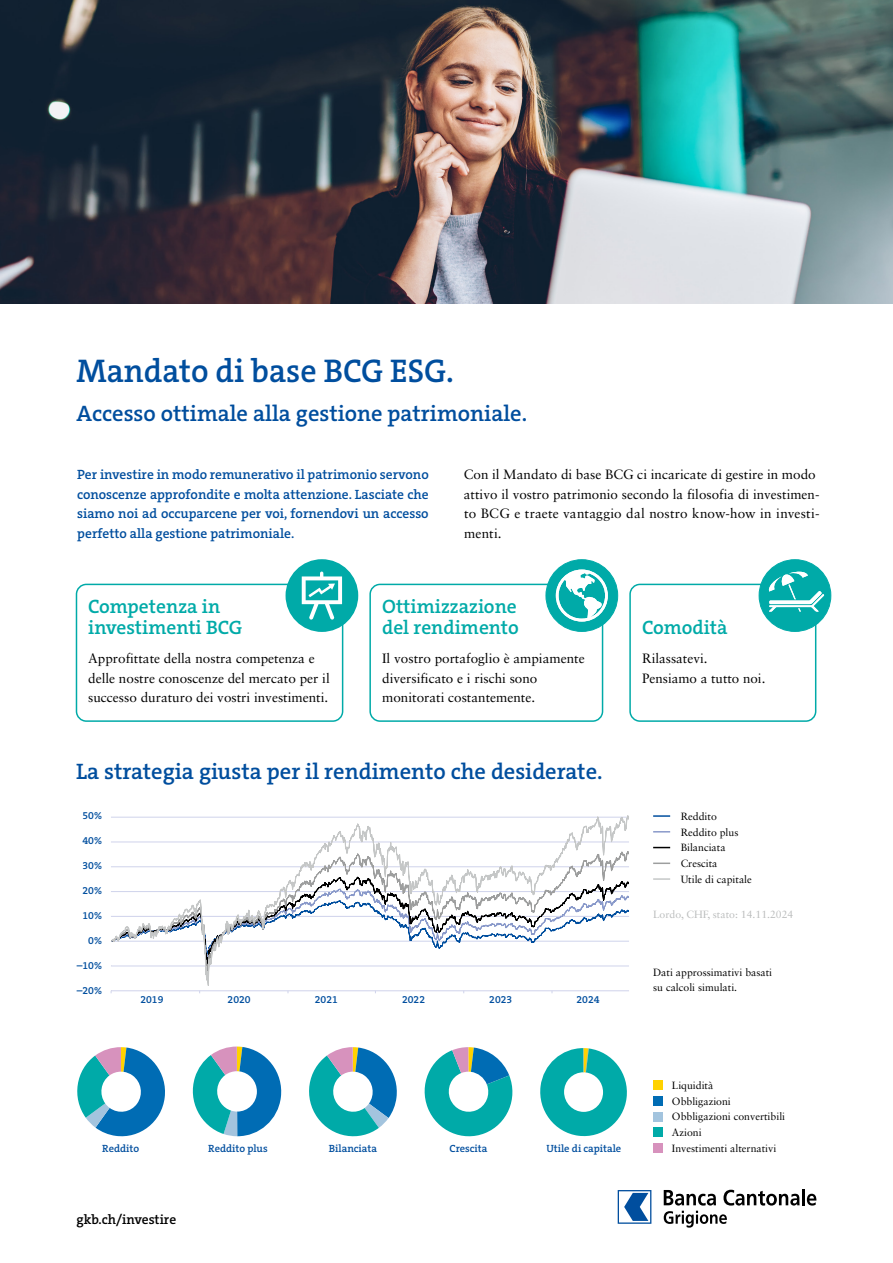
<style>
.page{position:relative;width:893px;height:1263px;background:#fff}
.page>*{position:absolute;margin:0;border:0;box-sizing:border-box;transform-origin:0 0}
.t1{font:600 33px "The Serif C5";color:#004e9e}
.t2{font:600 22.5px "The Serif C5";color:#004e9e}
.t3{font:600 19.5px/21px "The Serif C5";color:#00aaa8}
.t4{font:13.5px/19.5px "Sabon LT Std";color:#000}
.t5{font:600 13.5px/19.5px "The Serif C5";color:#004e9e;text-align:justify}
.t6{font:600 13.5px "The Serif C5";color:#000}
.t7{font:10.5px/15.8px "Sabon LT Std";color:#000}
.t8{font:600 10.5px "The Serif C5";color:#004e9e}
.t9{font:10.5px "Sabon LT Std";color:#bbbdbd}
</style>
<div class="page">
<img style="left:0;top:0;width:893px;height:303px">
<div style="left:76px;top:584px;width:267px;height:138px;border:2px solid #00aaa8;border-radius:10px"></div>
<div style="left:286px;top:560px;width:71px;height:71px;background:#00aaa8;border-radius:50%"></div>
<div style="left:286px;top:559px;width:72px;height:73px;border:2px solid #00aaa8;border-radius:50%"></div>
<svg style="left:302px;top:571px;width:40px;height:49px"></svg>
<div style="left:629px;top:584px;width:187px;height:138px;border:2px solid #00aaa8;border-radius:10px"></div>
<div style="left:759px;top:560px;width:72px;height:71px;background:#00aaa8;border-radius:50%"></div>
<div style="left:759px;top:559px;width:72px;height:73px;border:1px solid #00aaa8;border-radius:50%"></div>
<svg style="left:769px;top:572px;width:55px;height:40px"></svg>
<div style="left:369px;top:584px;width:234px;height:138px;border:2px solid #00aaa8;border-radius:10px"></div>
<div style="left:546px;top:560px;width:72px;height:71px;background:#00aaa8;border-radius:50%"></div>
<div style="left:545px;top:559px;width:73px;height:73px;border:1px solid #00aaa8;border-radius:50%"></div>
<svg style="left:556px;top:569px;width:52px;height:52px"></svg>
<div style="left:653px;top:1080px;width:10px;height:10px;background:#ffd200"></div>
<div style="left:653px;top:1096px;width:10px;height:9px;background:#006cb4"></div>
<div style="left:653px;top:1112px;width:10px;height:9px;background:#a3c4de"></div>
<div style="left:653px;top:1127px;width:10px;height:10px;background:#00aaa8"></div>
<div style="left:653px;top:1143px;width:10px;height:10px;background:#d792bd"></div>
<svg style="left:540px;top:1048px;width:87px;height:89px"></svg>
<svg style="left:424px;top:1047px;width:89px;height:90px"></svg>
<svg style="left:309px;top:1047px;width:88px;height:90px"></svg>
<svg style="left:192px;top:1046px;width:90px;height:90px"></svg>
<svg style="left:77px;top:1047px;width:88px;height:90px"></svg>
<svg style="left:653px;top:815px;width:17px;height:2px"></svg>
<svg style="left:653px;top:831px;width:17px;height:1px"></svg>
<svg style="left:653px;top:847px;width:17px;height:1px"></svg>
<svg style="left:653px;top:862px;width:17px;height:2px"></svg>
<svg style="left:653px;top:878px;width:17px;height:2px"></svg>
<svg style="left:618px;top:1190px;width:33px;height:34px"></svg>
<svg style="left:664px;top:1211px;width:63px;height:16px"></svg>
<svg style="left:664px;top:1190px;width:52px;height:15px"></svg>
<svg style="left:723px;top:1190px;width:77px;height:15px"></svg>
<hr style="left:802px;top:1189px;width:3px;height:16px;background:#000">
<svg style="left:807px;top:1194px;width:9px;height:11px"></svg>
<svg style="left:111px;top:815px;width:518px;height:179px"></svg>
<h1 class="t1" style="left:77px;top:349px;width:379px">Mandato di base BCG ESG.</h1>
<h2 class="t2" style="left:77px;top:398px;width:452px">Accesso ottimale alla gestione patrimoniale.</h2>
<p class="t5" style="left:77px;top:465px;width:353px">Per investire in modo remunerativo il patrimonio servono conoscenze approfondite e molta attenzione. Lasciate che siamo noi ad occuparcene per voi, fornendovi un accesso perfetto alla gestione patrimoniale.</p>
<p class="t4" style="left:464px;top:464px;width:357px">Con il Mandato di base BCG ci incaricate di gestire in modo attivo il vostro patrimonio secondo la filosofia di investimen&shy;to BCG e traete vantaggio dal nostro know-how in investi&shy;menti.</p>
<h3 class="t3" style="left:88px;top:596px;width:156px">Competenza in investimenti BCG</h3>
<p class="t4" style="left:88px;top:649px;width:243px">Approfittate della nostra competenza e delle nostre conoscenze del mercato per il successo duraturo dei vostri investimenti.</p>
<h3 class="t3" style="left:382px;top:596px;width:138px">Ottimizzazione del rendimento</h3>
<p class="t4" style="left:382px;top:649px;width:204px">Il vostro portafoglio è ampiamente diversificato e i rischi sono monitorati costantemente.</p>
<h2 class="t2" style="left:76px;top:757px;width:528px">La strategia giusta per il rendimento che desiderate.</h2>
<p class="t8" style="left:83px;top:808px;width:21px">50%</p>
<p class="t8" style="left:83px;top:833px;width:21px">40%</p>
<p class="t8" style="left:83px;top:858px;width:21px">30%</p>
<p class="t8" style="left:83px;top:883px;width:21px">20%</p>
<p class="t8" style="left:83px;top:909px;width:21px">10%</p>
<p class="t8" style="left:88px;top:934px;width:15px">0%</p>
<p class="t8" style="left:77px;top:959px;width:27px">–10%</p>
<p class="t8" style="left:77px;top:984px;width:27px">–20%</p>
<p class="t8" style="left:140px;top:993px;width:25px">2019</p>
<p class="t8" style="left:228px;top:993px;width:25px">2020</p>
<p class="t8" style="left:315px;top:993px;width:25px">2021</p>
<p class="t8" style="left:402px;top:993px;width:25px">2022</p>
<p class="t8" style="left:489px;top:993px;width:25px">2023</p>
<p class="t8" style="left:576px;top:993px;width:25px">2024</p>
<h3 class="t3" style="left:642px;top:617px;width:87px">Comodità</h3>
<p class="t4" style="left:642px;top:649px;width:125px">Rilassatevi.<br>Pensiamo a tutto noi.</p>
<p class="t7" style="left:681px;top:808px;width:73px">Reddito<br>Reddito plus<br>Bilanciata<br>Crescita<br>Utile di capitale</p>
<p class="t9" style="left:653px;top:908px;width:142px">Lordo, CHF, stato: 14.11.2024</p>
<p class="t7" style="left:653px;top:964px;width:121px;line-height:15px">Dati approssimativi basati su calcoli simulati.</p>
<p class="t7" style="left:672px;top:1077px;width:115px">Liquidità<br>Obbligazioni<br>Obbligazioni convertibili<br>Azioni</p>
<p class="t8" style="left:102px;top:1141px;width:38px">Reddito</p>
<p class="t8" style="left:208px;top:1141px;width:61px">Reddito plus</p>
<p class="t8" style="left:329px;top:1141px;width:50px">Bilanciata</p>
<p class="t8" style="left:450px;top:1141px;width:39px">Crescita</p>
<p class="t8" style="left:546px;top:1141px;width:76px">Utile di capitale</p>
<p class="t7" style="left:672px;top:1140px;width:106px">Investimenti alternativi</p>
<p class="t6" style="left:77px;top:1210px;width:101px">gkb.ch/investire</p>
</div>
